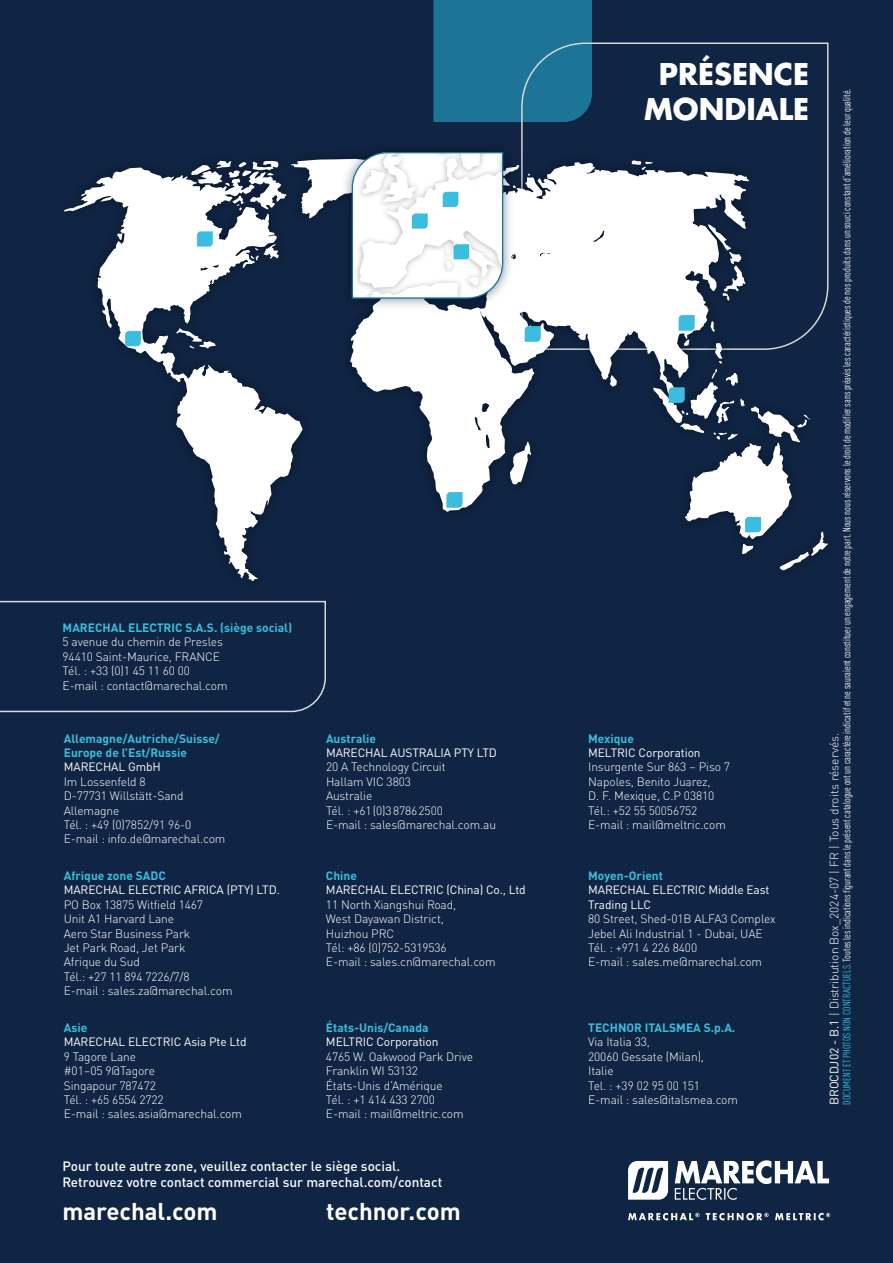
<style>
.page{position:relative;width:893px;height:1263px;background:#102543}
.page>*{position:absolute;margin:0;border:0;box-sizing:border-box;transform-origin:0 0}
.t1{font:700 29.25px/35px "Futura LT Pro";color:#fff;text-align:center}
.t2{font:700 24px "DIN Pro";color:#fff}
.t3{font:500 13.5px/16.2px "DIN Pro";color:#fff}
.t4{font:300 12px/14.4px "DIN Pro";letter-spacing:-.01em;color:#fff}
.t5{font:12px/14.4px "DIN Pro";letter-spacing:-.01em;color:#fff}
.t6{font:700 12px/14.4px "DIN Pro";color:#3abdde}
.t7{font:condensed 10.5px "DIN Pro";color:#fff}
.s1{color:#3abdde}
.s2{font-weight:400}
</style>
<div class="page">
<svg style="left:0;top:600px;width:326px;height:113px"></svg>
<div style="left:434px;top:0;width:158px;height:122px;background:#1c7596"></div>
<svg style="left:520px;top:42px;width:309px;height:106px"></svg>
<svg style="left:64px;top:159px;width:764px;height:422px"></svg>
<div style="left:340px;top:141px;width:174px;height:169px;background:#102543;opacity:.5"></div>
<svg style="left:197px;top:231px;width:16px;height:16px"></svg>
<svg style="left:525px;top:326px;width:15px;height:15px"></svg>
<svg style="left:447px;top:492px;width:15px;height:15px"></svg>
<svg style="left:679px;top:315px;width:15px;height:15px"></svg>
<svg style="left:745px;top:517px;width:16px;height:15px"></svg>
<svg style="left:669px;top:387px;width:15px;height:16px"></svg>
<svg style="left:125px;top:331px;width:16px;height:15px"></svg>
<svg style="left:351px;top:151px;width:153px;height:148px;background:#e7eef1"></svg>
<svg style="left:628px;top:1160px;width:202px;height:60px"></svg>
<p class="t6" style="left:63px;top:620px;width:231px">MARECHAL ELECTRIC S.A.S. (siège social)</p>
<p class="t4" style="left:63px;top:634px;width:166px">5 avenue du chemin de Presles<br>94410 Saint-Maurice, FRANCE<br>Tél. : +33 (0)1 45 11 60 00<br>E-mail : contact@marechal.com</p>
<p class="t6" style="left:64px;top:730px;width:158px">Allemagne/Autriche/Suisse/<br>Europe de l’Est/Russie</p>
<p class="t5" style="left:64px;top:759px;width:99px">MARECHAL GmbH</p>
<p class="t4" style="left:64px;top:773px;width:163px">Im Lossenfeld 8<br>D-77731 Willstätt-Sand<br>Allemagne<br>Tél. : +49 (0)7852/91 96-0<br>E-mail : info.de@marechal.com</p>
<p class="t6" style="left:64px;top:868px;width:104px">Afrique zone SADC</p>
<p class="t5" style="left:64px;top:882px;width:218px">MARECHAL ELECTRIC AFRICA (PTY) LTD.</p>
<p class="t4" style="left:64px;top:896px;width:170px">PO Box 13875 Witfield 1467<br>Unit A1 Harvard Lane<br>Aero Star Business Park<br>Jet Park Road, Jet Park<br>Afrique du Sud<br>Tél.: +27 11 894 7226/7/8<br>E-mail : sales.za@marechal.com</p>
<p class="t6" style="left:64px;top:1020px;width:25px">Asie</p>
<p class="t5" style="left:64px;top:1034px;width:184px">MARECHAL ELECTRIC Asia Pte Ltd</p>
<p class="t4" style="left:64px;top:1048px;width:180px">9 Tagore Lane<br>#01–05 9@Tagore<br>Singapour 787472<br>Tél. : +65 6554 2722<br>E-mail : sales.asia@marechal.com</p>
<p class="t6" style="left:326px;top:730px;width:52px">Australie</p>
<p class="t5" style="left:326px;top:745px;width:173px">MARECHAL AUSTRALIA PTY LTD</p>
<p class="t4" style="left:326px;top:759px;width:172px">20 A Technology Circuit<br>Hallam VIC 3803<br>Australie<br>Tél. : +61 (0)3 8786 2500<br>E-mail : sales@marechal.com.au</p>
<p class="t6" style="left:326px;top:868px;width:33px">Chine</p>
<p class="t5" style="left:326px;top:882px;width:201px">MARECHAL ELECTRIC (China) Co., Ltd</p>
<p class="t4" style="left:326px;top:896px;width:171px">11 North Xiangshui Road,<br>West Dayawan District,<br>Huizhou PRC<br>Tél: +86 (0)752-5319536<br>E-mail : sales.cn@marechal.com</p>
<p class="t6" style="left:326px;top:1020px;width:104px">États-Unis/Canada</p>
<p class="t5" style="left:326px;top:1034px;width:114px">MELTRIC Corporation</p>
<p class="t4" style="left:326px;top:1048px;width:149px">4765 W. Oakwood Park Drive<br>Franklin WI 53132<br>États-Unis d’Amérique<br>Tél. : +1 414 433 2700<br>E-mail : mail@meltric.com</p>
<p class="t3" style="left:63px;top:1157px;width:381px">Pour toute autre zone, veuillez contacter le siège social.<br>Retrouvez votre contact commercial sur marechal.com/contact</p>
<h2 class="t2" style="left:62px;top:1193px;width:157px">marechal.com</h2>
<h2 class="t2" style="left:326px;top:1193px;width:136px">technor.com</h2>
<h1 class="t1" style="left:644px;top:55px;width:166px">PRÉSENCE<br>MONDIALE</h1>
<p class="t6" style="left:588px;top:730px;width:47px">Mexique</p>
<p class="t5" style="left:588px;top:745px;width:114px">MELTRIC Corporation</p>
<p class="t4" style="left:588px;top:759px;width:143px">Insurgente Sur 863 – Piso 7<br>Napoles, Benito Juarez,<br>D. F. Mexique, C.P 03810<br>Tél.: +52 55 50056752<br>E-mail : mail@meltric.com</p>
<p class="t6" style="left:588px;top:868px;width:76px">Moyen-Orient</p>
<p class="t5" style="left:588px;top:882px;width:183px">MARECHAL ELECTRIC Middle East<br>Trading LLC</p>
<p class="t4" style="left:588px;top:911px;width:189px">80 Street, Shed-01B ALFA3 Complex<br>Jebel Ali Industrial 1 - Dubai, UAE<br>Tél. : +971 4 226 8400<br>E-mail : sales.me@marechal.com</p>
<p class="t6" style="left:588px;top:1020px;width:149px">TECHNOR ITALSMEA S.p.A.</p>
<p class="t4" style="left:588px;top:1034px;width:151px">Via Italia 33,<br>20060 Gessate (Milan),<br>Italie<br>Tel. : +39 02 95 00 151<br>E-mail : sales@italsmea.com</p>
<p class="t7" style="left:840px;top:1105px;width:1018px;rotate:-90deg"><span class="s1">DOCUMENT ET PHOTOS NON CONTRACTUELS.</span> Toutes les indications figurant dans le présent catalogue ont un caractère indicatif et ne sauraient constituer un engagement de notre part. Nous nous réservons le droit de modifier sans préavis les caractéristiques de nos produits dans un souci constant d’amélioration de leur qualité.</p>
<p class="t4" style="left:826px;top:1105px;width:374px;rotate:-90deg"><span class="s2">BROCDJ02 - B.1</span> | Distribution Box_2024-07 | FR | Tous droits réservés.</p>
</div>
